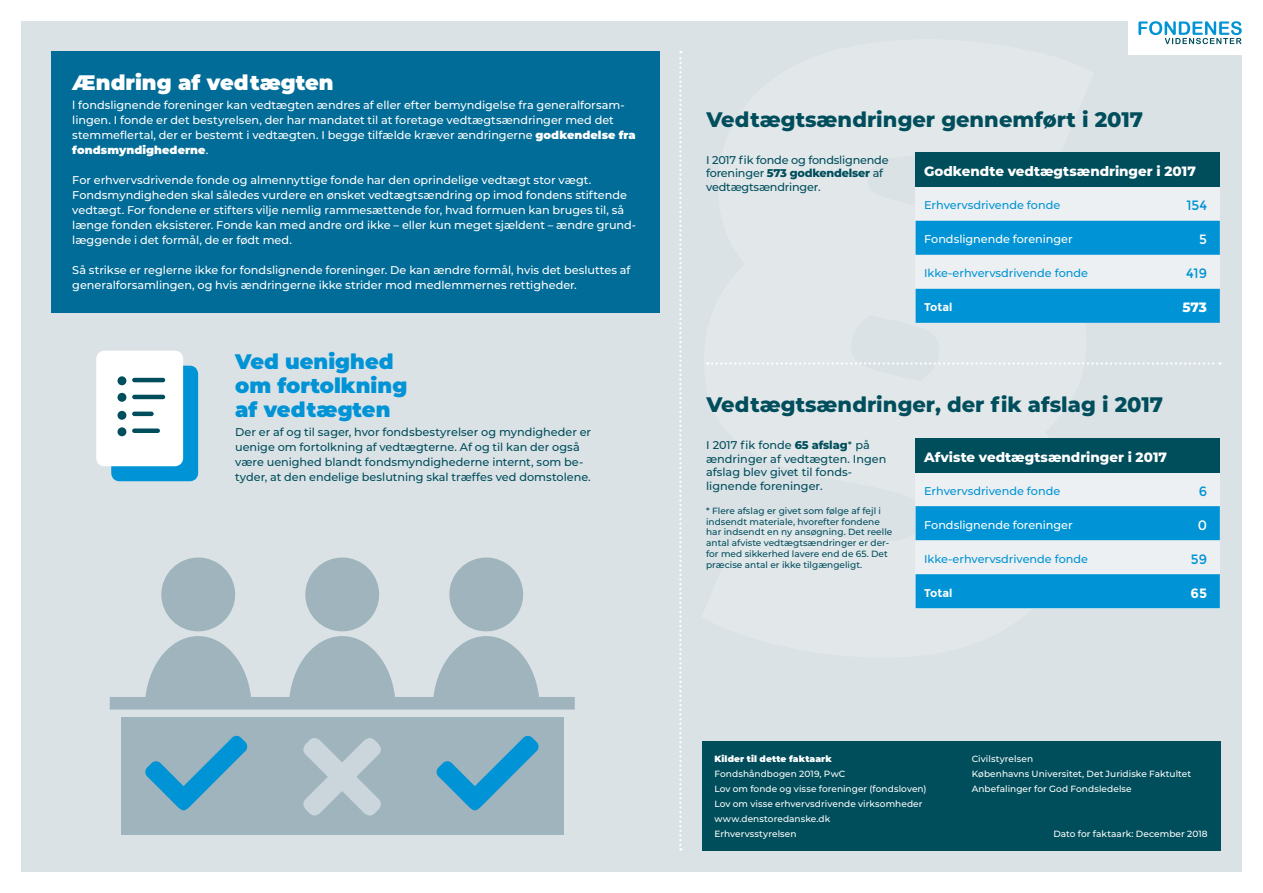
<style>
.page{position:relative;width:1263px;height:893px;background:#fff}
.page>*{position:absolute;margin:0;border:0;box-sizing:border-box;transform-origin:0 0}
.t1{font:800 21px "Montserrat";color:#004e5c}
.t2{font:900 21px/24px "Montserrat";color:#0093d5}
.t3{font:900 21px "Montserrat";color:#fff}
.Fill_white{font:800 13.5px "Montserrat";color:#fff}
.t4{font:13.5px "Montserrat";color:#0093d5}
.t5{font:13.5px "Montserrat";color:#fff}
.t6{font:700 13.5px "Montserrat";color:#fff}
.Fill_white-2{font:500 11.25px/15px "Montserrat";color:#fff}
.Fill_white-3{font:500 11.25px/15px "Montserrat";color:#004e5c}
.t7{font:500 11.25px "Montserrat";color:#0093d5}
.Fill_white-4{font:500 11.25px/13.5px "Montserrat";letter-spacing:-.02em;color:#004e5c}
.t8{font:700 11.25px "Montserrat";letter-spacing:-.005em;color:#fff}
.Fill_white-5{font:500 9px "Montserrat";letter-spacing:.005em;color:#fff}
.t9{font:500 9px/10.8px "Montserrat";color:#004e5c}
.Fill_white-6{font:900 9px "Montserrat";letter-spacing:.015em;color:#fff}
.s1{font-weight:900}
.s2{font-weight:800}
.s3{font-weight:400}
</style>
<div class="page">
<div style="left:21px;top:21px;width:1221px;height:851px;background:#dbe2e6"></div>
<div style="left:1128px;top:0;width:135px;height:55px;background:#fff"></div>
<svg style="left:1138px;top:21px;width:104px;height:23px"></svg>
<div style="left:51px;top:51px;width:608px;height:262px;background:#006c97"></div>
<div style="left:121px;top:718px;width:443px;height:117px;background:#a0b4bd"></div>
<div style="left:161px;top:557px;width:74px;height:74px;background:#a0b4bd;border-radius:50%"></div>
<div style="left:305px;top:557px;width:74px;height:74px;background:#a0b4bd;border-radius:50%"></div>
<div style="left:449px;top:557px;width:74px;height:74px;background:#a0b4bd;border-radius:50%"></div>
<svg style="left:110px;top:636px;width:465px;height:73px"></svg>
<svg style="left:145px;top:735px;width:103px;height:76px"></svg>
<svg style="left:436px;top:735px;width:103px;height:76px"></svg>
<svg style="left:303px;top:738px;width:78px;height:78px"></svg>
<div style="left:113px;top:368px;width:83px;height:111px;background:#0093d5;border-radius:6px"></div>
<div style="left:111px;top:366px;width:87px;height:115px;border:4px solid #0093d5;border-radius:6px"></div>
<div style="left:98px;top:353px;width:83px;height:111px;background:#fff;border-radius:6px"></div>
<div style="left:96px;top:351px;width:87px;height:115px;border:4px solid #fff;border-radius:6px"></div>
<hr style="left:134px;top:378px;width:29px;height:4px;background:#004e5c">
<hr style="left:134px;top:395px;width:29px;height:4px;background:#004e5c">
<hr style="left:134px;top:412px;width:17px;height:4px;background:#004e5c">
<div style="left:134px;top:428px;width:24px;height:5px;background:#004e5c"></div>
<div style="left:117px;top:376px;width:9px;height:9px;background:#004e5c;border-radius:50%"></div>
<div style="left:117px;top:393px;width:9px;height:9px;background:#004e5c;border-radius:50%"></div>
<div style="left:117px;top:411px;width:9px;height:9px;background:#004e5c;border-radius:50%"></div>
<div style="left:117px;top:427px;width:9px;height:9px;background:#004e5c;border-radius:50%"></div>
<svg style="left:679px;top:51px;width:2px;height:799px"></svg>
<svg style="left:707px;top:362px;width:513px;height:3px"></svg>
<div style="left:702px;top:741px;width:518px;height:109px;background:#004e5c"></div>
<div style="left:915px;top:153px;width:305px;height:170px;background:#ecf0f2"></div>
<div style="left:915px;top:153px;width:305px;height:34px;background:#004e5c"></div>
<svg style="left:915px;top:221px;width:305px;height:102px"></svg>
<div style="left:915px;top:438px;width:305px;height:170px;background:#ecf0f2"></div>
<div style="left:915px;top:438px;width:305px;height:34px;background:#004e5c"></div>
<svg style="left:915px;top:506px;width:305px;height:102px"></svg>
<p class="t3" style="left:72px;top:67px;width:263px">Ændring af vedtægten</p>
<p class="Fill_white-2" style="left:72px;top:97px;width:565px">l fondslignende foreninger kan vedtægten ændres af eller efter bemyndigelse fra generalforsam&shy;lingen. I fonde er det bestyrelsen, der har mandatet til at foretage vedtægtsændringer med det stemmeflertal, der er bestemt i vedtægten. I begge tilfælde kræver ændringerne <span class="s1">godkendelse fra fondsmyndighederne</span>.</p>
<p class="Fill_white-2" style="left:72px;top:172px;width:565px">For erhvervsdrivende fonde og almennyttige fonde har den oprindelige vedtægt stor vægt.<br>Fondsmyndigheden skal således vurdere en ønsket vedtægtsændring op imod fondens stiftende vedtægt. For fondene er stifters vilje nemlig rammesættende for, hvad formuen kan bruges til, så længe fonden eksisterer. Fonde kan med andre ord ikke – eller kun meget sjældent – ændre grund&shy;læggende i det formål, de er født med.</p>
<p class="Fill_white-2" style="left:72px;top:262px;width:560px">Så strikse er reglerne ikke for fondslignende foreninger. De kan ændre formål, hvis det besluttes af generalforsamlingen, og hvis ændringerne ikke strider mod medlemmernes rettigheder.</p>
<p class="t2" style="left:235px;top:348px;width:174px">Ved uenighed om fortolkning af vedtægten</p>
<p class="Fill_white-3" style="left:235px;top:424px;width:358px">Der er af og til sager, hvor fondsbestyrelser og myndigheder er uenige om fortolkning af vedtægterne. Af og til kan der også være uenighed blandt fondsmyndighederne internt, som be&shy;tyder, at den endelige beslutning skal træffes ved domstolene.</p>
<p class="t1" style="left:706px;top:104px;width:438px">Vedtægtsændringer gennemført i 2017</p>
<p class="Fill_white-4" style="left:706px;top:152px;width:184px">I 2017 fik fonde og fondslignende foreninger <span class="s2">573 godkendelser</span> af vedtægtsændringer.</p>
<p class="Fill_white" style="left:924px;top:162px;width:273px">Godkendte vedtægtsændringer i 2017</p>
<p class="t7" style="left:924px;top:197px;width:138px">Erhvervsdrivende fonde</p>
<p class="t4" style="left:1186px;top:198px;width:22px">154</p>
<p class="Fill_white-2" style="left:924px;top:231px;width:150px">Fondslignende foreninger</p>
<p class="t5" style="left:1199px;top:232px;width:9px">5</p>
<p class="t7" style="left:924px;top:265px;width:166px">Ikke-erhvervsdrivende fonde</p>
<p class="t4" style="left:1186px;top:266px;width:23px">419</p>
<p class="t8" style="left:924px;top:301px;width:30px">Total</p>
<p class="Fill_white" style="left:1182px;top:298px;width:26px">573</p>
<p class="t1" style="left:706px;top:389px;width:458px">Vedtægtsændringer, der fik afslag i 2017</p>
<p class="Fill_white-3" style="left:706px;top:438px;width:182px;line-height:13.5px">I 2017 fik fonde <span class="s2">65 afslag</span><span class="s3">*</span> på ændringer af vedtægten. Ingen afslag blev givet til fonds&shy;lignende foreninger.</p>
<p class="t9" style="left:706px;top:505px;width:188px">* Flere afslag er givet som følge af fejl i indsendt materiale, hvorefter fondene har indsendt en ny ansøgning. Det reelle antal afviste vedtægtsændringer er der&shy;for med sikkerhed lavere end de 65. Det præcise antal er ikke tilgængeligt.</p>
<p class="Fill_white" style="left:924px;top:447px;width:245px">Afviste vedtægtsændringer i 2017</p>
<p class="t7" style="left:924px;top:483px;width:138px">Erhvervsdrivende fonde</p>
<p class="t4" style="left:1199px;top:483px;width:10px">6</p>
<p class="Fill_white-2" style="left:924px;top:517px;width:150px">Fondslignende foreninger</p>
<p class="t5" style="left:1198px;top:517px;width:11px">0</p>
<p class="t7" style="left:924px;top:551px;width:166px">Ikke-erhvervsdrivende fonde</p>
<p class="t4" style="left:1191px;top:551px;width:18px">59</p>
<p class="t8" style="left:924px;top:586px;width:30px">Total</p>
<p class="t6" style="left:1190px;top:585px;width:18px">65</p>
<p class="Fill_white-6" style="left:714px;top:752px;width:119px">Kilder til dette faktaark</p>
<p class="Fill_white-5" style="left:714px;top:768px;width:133px">Fondshåndbogen 2019, PwC</p>
<p class="Fill_white-5" style="left:714px;top:783px;width:214px">Lov om fonde og visse foreninger (fondsloven)</p>
<p class="Fill_white-5" style="left:714px;top:798px;width:210px">Lov om visse erhvervsdrivende virksomheder</p>
<p class="Fill_white-5" style="left:714px;top:813px;width:117px">www.denstoredanske.dk</p>
<p class="Fill_white-5" style="left:714px;top:828px;width:84px">Erhvervsstyrelsen</p>
<p class="Fill_white-5" style="left:972px;top:753px;width:63px">Civilstyrelsen</p>
<p class="Fill_white-5" style="left:972px;top:768px;width:221px">Københavns Universitet, Det Juridiske Faktultet</p>
<p class="Fill_white-5" style="left:972px;top:783px;width:162px">Anbefalinger for God Fondsledelse</p>
<p class="Fill_white-5" style="left:1053px;top:828px;width:156px">Dato for faktaark: December 2018</p>
</div>
